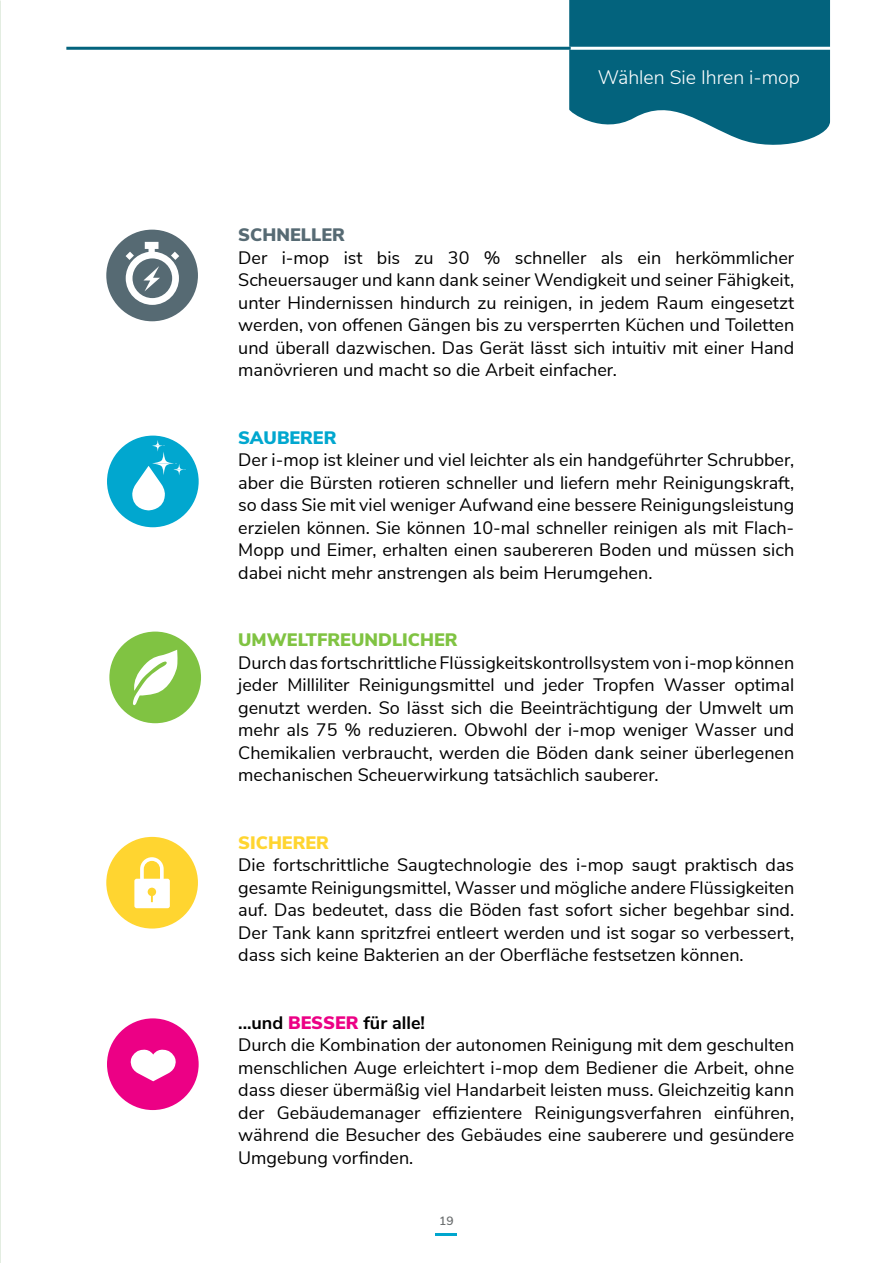
<style>
.page{position:relative;width:893px;height:1263px;background:#fff}
.page>*{position:absolute;margin:0;border:0;box-sizing:border-box;transform-origin:0 0}
.t1{font:300 19.5px "Nunito Sans";color:#fff}
.t2{font:18px/22.5px "Nunito Sans";color:#000;text-align:justify}
.t3{font:900 18px "Nunito Sans";color:#80c342}
.t4{font:900 18px "Nunito Sans";color:#566a73}
.t5{font:900 18px "Nunito Sans";color:#01a7cf}
.t6{font:900 18px "Nunito Sans";color:#ffd530}
.t7{font:600 12px "Nunito Sans";color:#6a6d6e}
.s1{font-weight:700}
.s2{font-weight:900;color:#ec0085}
</style>
<div class="page">
<img style="left:0;top:0;width:1px;height:1263px">
<svg style="left:569px;top:0;width:261px;height:145px;background:#24778e"></svg>
<hr style="left:571px;top:47px;width:264px;height:3px;background:#fff">
<hr style="left:66px;top:47px;width:505px;height:3px;background:#03637d">
<div style="left:106px;top:230px;width:92px;height:91px;background:#566a73;border-radius:50%"></div>
<svg style="left:126px;top:242px;width:53px;height:63px"></svg>
<div style="left:107px;top:436px;width:92px;height:91px;background:#01a7cf;border-radius:50%"></div>
<svg style="left:132px;top:439px;width:53px;height:71px"></svg>
<div style="left:109px;top:632px;width:92px;height:91px;background:#80c342;border-radius:50%"></div>
<svg style="left:133px;top:650px;width:45px;height:56px"></svg>
<div style="left:106px;top:837px;width:92px;height:91px;background:#ffd530;border-radius:50%"></div>
<svg style="left:134px;top:857px;width:36px;height:51px"></svg>
<div style="left:107px;top:1018px;width:92px;height:92px;background:#ec0085;border-radius:50%"></div>
<svg style="left:130px;top:1049px;width:46px;height:32px"></svg>
<hr style="left:436px;top:1233px;width:21px;height:2px;background:#00a6ce">
<p class="t1" style="left:598px;top:63px;width:204px">Wählen Sie Ihren i-mop</p>
<p class="t4" style="left:238px;top:221px;width:108px">SCHNELLER</p>
<p class="t2" style="left:238px;top:245px;width:557px">Der i-mop ist bis zu 30 % schneller als ein herkömmlicher Scheuersauger und kann dank seiner Wendigkeit und seiner Fähigkeit, unter Hindernissen hindurch zu reinigen, in jedem Raum eingesetzt werden, von offenen Gängen bis zu versperrten Küchen und Toiletten und überall dazwischen. Das Gerät lässt sich intuitiv mit einer Hand manövrieren und macht so die Arbeit einfacher.</p>
<p class="t5" style="left:238px;top:424px;width:100px">SAUBERER</p>
<p class="t2" style="left:238px;top:447px;width:557px">Der i-mop ist kleiner und viel leichter als ein handgeführter Schrubber, aber die Bürsten rotieren schneller und liefern mehr Reinigungskraft, so dass Sie mit viel weniger Aufwand eine bessere Reinigungsleistung erzielen können. Sie können 10-mal schneller reinigen als mit Flach-Mopp und Eimer, erhalten einen saubereren Boden und müssen sich dabei nicht mehr anstrengen als beim Herumgehen.</p>
<p class="t3" style="left:238px;top:626px;width:221px">UMWELTFREUNDLICHER</p>
<p class="t2" style="left:238px;top:650px;width:557px">Durch das fortschrittliche Flüssigkeitskontrollsystem von i-mop können jeder Milliliter Reinigungsmittel und jeder Tropfen Wasser optimal genutzt werden. So lässt sich die Beeinträchtigung der Umwelt um mehr als 75 % reduzieren. Obwohl der i-mop weniger Wasser und Chemikalien verbraucht, werden die Böden dank seiner überlegenen mechanischen Scheuerwirkung tatsächlich sauberer.</p>
<p class="t6" style="left:238px;top:829px;width:92px">SICHERER</p>
<p class="t2" style="left:238px;top:852px;width:557px">Die fortschrittliche Saugtechnologie des i-mop saugt praktisch das gesamte Reinigungsmittel, Wasser und mögliche andere Flüssigkeiten auf. Das bedeutet, dass die Böden fast sofort sicher begehbar sind.<br>Der Tank kann spritzfrei entleert werden und ist sogar so verbessert, dass sich keine Bakterien an der Oberfläche festsetzen können.</p>
<p class="t2" style="left:238px;top:1010px;width:557px;text-align:left"><span class="s1">...und</span> <span class="s2">BESSER</span> <span class="s1">für alle!<br></span>Durch die Kombination der autonomen Reinigung mit dem geschulten menschlichen Auge erleichtert i-mop dem Bediener die Arbeit, ohne dass dieser übermäßig viel Handarbeit leisten muss. Gleichzeitig kann der Gebäudemanager effizientere Reinigungsverfahren einführen, während die Besucher des Gebäudes eine sauberere und gesündere Umgebung vorfinden.</p>
<p class="t7" style="left:439px;top:1212px;width:16px">19</p>
</div>
